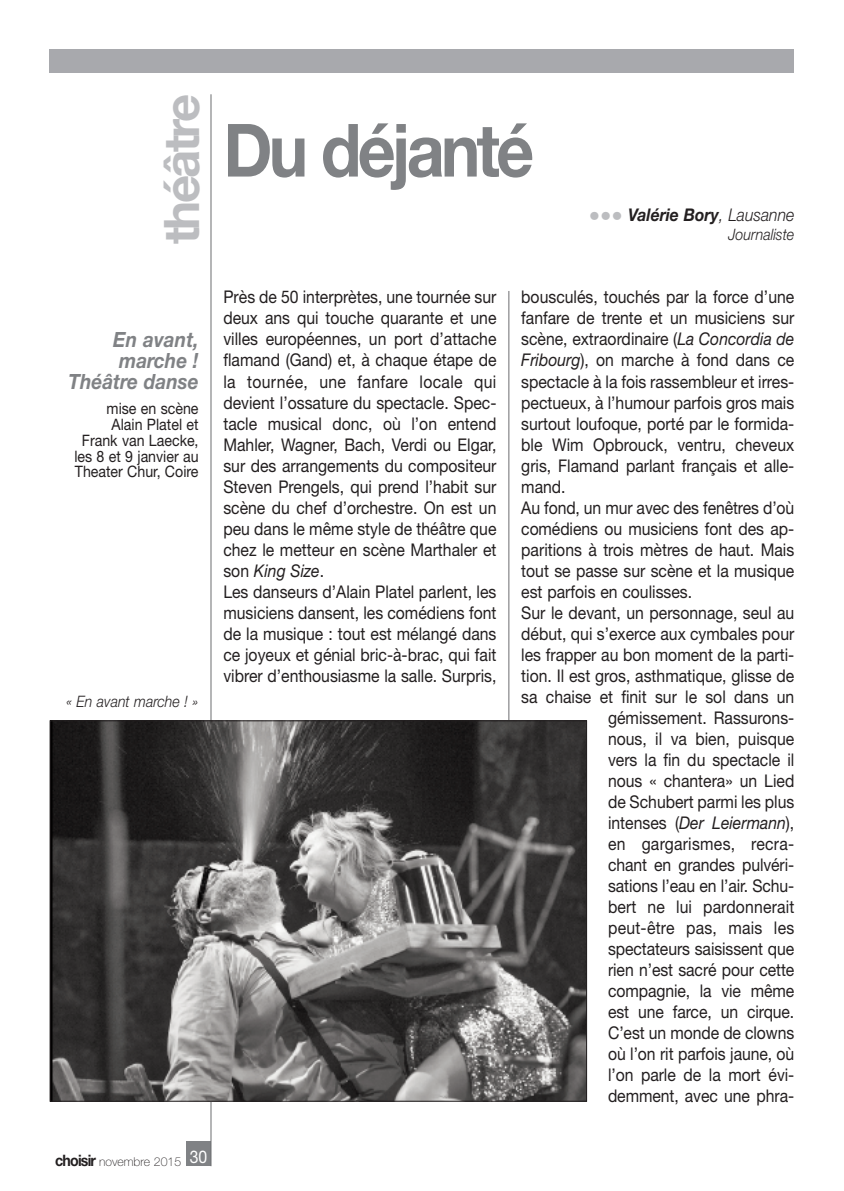
<style>
.page{position:relative;width:844px;height:1191px;background:#fff}
.page>*{position:absolute;margin:0;border:0;box-sizing:border-box;transform-origin:0 0}
.t1{font:700 73.5px "Helvetica Neue";letter-spacing:-.055em;color:#808285;scale:.9 1}
.t2{font:700 49px "Helvetica Neue";letter-spacing:-.055em;color:#bcbdc0}
.t3{font:italic 700 21px/21px "Helvetica Neue";color:#808285;text-align:right;scale:.9 1}
.t4{font:17.5px/21px "Helvetica Neue";color:#231f20;scale:.9 1}
.t5{font:italic 17.5px "Helvetica Neue";color:#231f20;scale:.9 1}
.t6{font:italic 700 17.5px "Helvetica Neue";color:#231f20;scale:.9 1}
.t7{font:15.75px/15.8px "Helvetica Neue";color:#231f20;text-align:right;scale:.9 1}
.t8{font:italic 300 15.75px "Helvetica Neue";color:#231f20;scale:.9 1}
.t9{font:100 12.25px "Helvetica Neue";color:#231f20}
.s1{font-weight:300;font-size:22.75px;color:#bcbdc0}
.s2{font-weight:300}
.s3{font-style:italic}
.s4{font-style:normal}
.s5{font-weight:700;font-size:15.75px}
</style>
<div class="page">
<hr style="left:508px;top:291px;width:1px;height:810px;background:#6c6d70">
<div style="left:186px;top:1141px;width:25px;height:25px;background:#808285"></div>
<hr style="left:210px;top:94px;width:1px;height:1072px;background:#6c6d70">
<div style="left:50px;top:50px;width:744px;height:23px;background:#a8a9ad"></div>
<img style="left:52px;top:722px;width:533px;height:377px">
<h2 class="t2" style="left:137px;top:244px;width:151px;rotate:-90deg">théâtre</h2>
<h1 class="t1" style="left:223px;top:124px;width:347px">Du déjanté</h1>
<p class="t6" style="left:588px;top:208px;width:230px"><span class="s1">•••</span> Valérie Bory<span class="s2">, Lausanne</span></p>
<p class="t8" style="left:728px;top:222px;width:75px">Journaliste</p>
<p class="t3" style="left:68px;top:328px;width:146px">En avant, marche !<br>Théâtre danse</p>
<p class="t7" style="left:74px;top:402px;width:139px">mise en scène<br>Alain Platel et<br>Frank van Laecke, les 8 et 9 janvier au<br>Theater Chur, Coire</p>
<p class="t8" style="left:66px;top:689px;width:148px">« En avant marche ! »</p>
<p class="t4" style="left:223px;top:288px;width:305px">Près de 50 interprètes, une tournée sur deux ans qui touche quarante et une villes européennes, un port d’attache flamand (Gand) et, à chaque étape de la tournée, une fanfare locale qui devient l’ossature du spectacle. Spec&shy;tacle musical donc, où l’on entend Mahler, Wagner, Bach, Verdi ou Elgar, sur des arrangements du compositeur Steven Prengels, qui prend l’habit sur scène du chef d’orchestre. On est un peu dans le même style de théâtre que chez le metteur en scène Marthaler et son <span class="s3">King Size</span>.<br>Les danseurs d’Alain Platel parlent, les musiciens dansent, les comédiens font de la musique : tout est mélangé dans ce joyeux et génial bric-à-brac, qui fait vibrer d’enthousiasme la salle. Surpris,</p>
<p class="t4" style="left:521px;top:288px;width:305px">bousculés, touchés par la force d’une</p>
<p class="t4" style="left:521px;top:309px;width:305px">fanfare de trente et un musiciens sur</p>
<p class="t4" style="left:521px;top:330px;width:305px">scène, extraordinaire (<span class="s3">La Concordia de</span></p>
<p class="t4" style="left:521px;top:351px;width:305px"><span class="s3">Fribourg</span>), on marche à fond dans ce</p>
<p class="t4" style="left:521px;top:372px;width:305px">spectacle à la fois rassembleur et irres-</p>
<p class="t4" style="left:521px;top:393px;width:305px">pectueux, à l’humour parfois gros mais</p>
<p class="t4" style="left:521px;top:414px;width:305px">surtout loufoque, porté par le formida-</p>
<p class="t4" style="left:521px;top:435px;width:305px">ble Wim Opbrouck, ventru, cheveux</p>
<p class="t4" style="left:521px;top:456px;width:305px">gris, Flamand parlant français et alle-</p>
<p class="t4" style="left:521px;top:477px;width:51px">mand.</p>
<p class="t4" style="left:521px;top:498px;width:305px">Au fond, un mur avec des fenêtres d’où</p>
<p class="t4" style="left:521px;top:519px;width:305px">comédiens ou musiciens font des ap-</p>
<p class="t4" style="left:521px;top:540px;width:305px">paritions à trois mètres de haut. Mais</p>
<p class="t4" style="left:521px;top:561px;width:305px">tout se passe sur scène et la musique</p>
<p class="t4" style="left:521px;top:582px;width:191px">est parfois en coulisses.</p>
<p class="t4" style="left:521px;top:603px;width:305px">Sur le devant, un personnage, seul au</p>
<p class="t4" style="left:521px;top:624px;width:305px">début, qui s’exerce aux cymbales pour</p>
<p class="t4" style="left:521px;top:645px;width:305px">les frapper au bon moment de la parti-</p>
<p class="t4" style="left:521px;top:666px;width:305px">tion. Il est gros, asthmatique, glisse de</p>
<p class="t4" style="left:521px;top:687px;width:305px">sa chaise et finit sur le sol dans un</p>
<p class="t4" style="left:608px;top:708px;width:208px">gémissement. Rassurons-</p>
<p class="t4" style="left:608px;top:729px;width:208px">nous, il va bien, puisque</p>
<p class="t4" style="left:608px;top:750px;width:208px">vers la fin du spectacle il</p>
<p class="t4" style="left:608px;top:771px;width:208px">nous « chantera» un Lied</p>
<p class="t4" style="left:608px;top:792px;width:208px">de Schubert parmi les plus</p>
<p class="t5" style="left:608px;top:816px;width:208px"><span class="s4">intenses (</span>Der Leiermann<span class="s4">),</span></p>
<p class="t4" style="left:608px;top:834px;width:208px">en gargarismes, recra-</p>
<p class="t4" style="left:608px;top:855px;width:208px">chant en grandes pulvéri-</p>
<p class="t4" style="left:608px;top:876px;width:208px">sations l’eau en l’air. Schu-</p>
<p class="t4" style="left:608px;top:897px;width:208px">bert ne lui pardonnerait</p>
<p class="t4" style="left:608px;top:918px;width:208px">peut-être pas, mais les</p>
<p class="t4" style="left:608px;top:939px;width:208px">spectateurs saisissent que</p>
<p class="t4" style="left:608px;top:960px;width:208px">rien n’est sacré pour cette</p>
<p class="t4" style="left:608px;top:981px;width:208px">compagnie, la vie même</p>
<p class="t4" style="left:608px;top:1002px;width:208px">est une farce, un cirque.</p>
<p class="t4" style="left:608px;top:1023px;width:208px">C’est un monde de clowns</p>
<p class="t4" style="left:608px;top:1044px;width:208px">où l’on rit parfois jaune, où</p>
<p class="t4" style="left:608px;top:1065px;width:208px">l’on parle de la mort évi-</p>
<p class="t4" style="left:608px;top:1086px;width:208px">demment, avec une phra-</p>
<p class="t9" style="left:55px;top:1157px;width:154px"><span class="s5">choisir</span> novembre 2015 <sup>30</sup></p>
</div>
